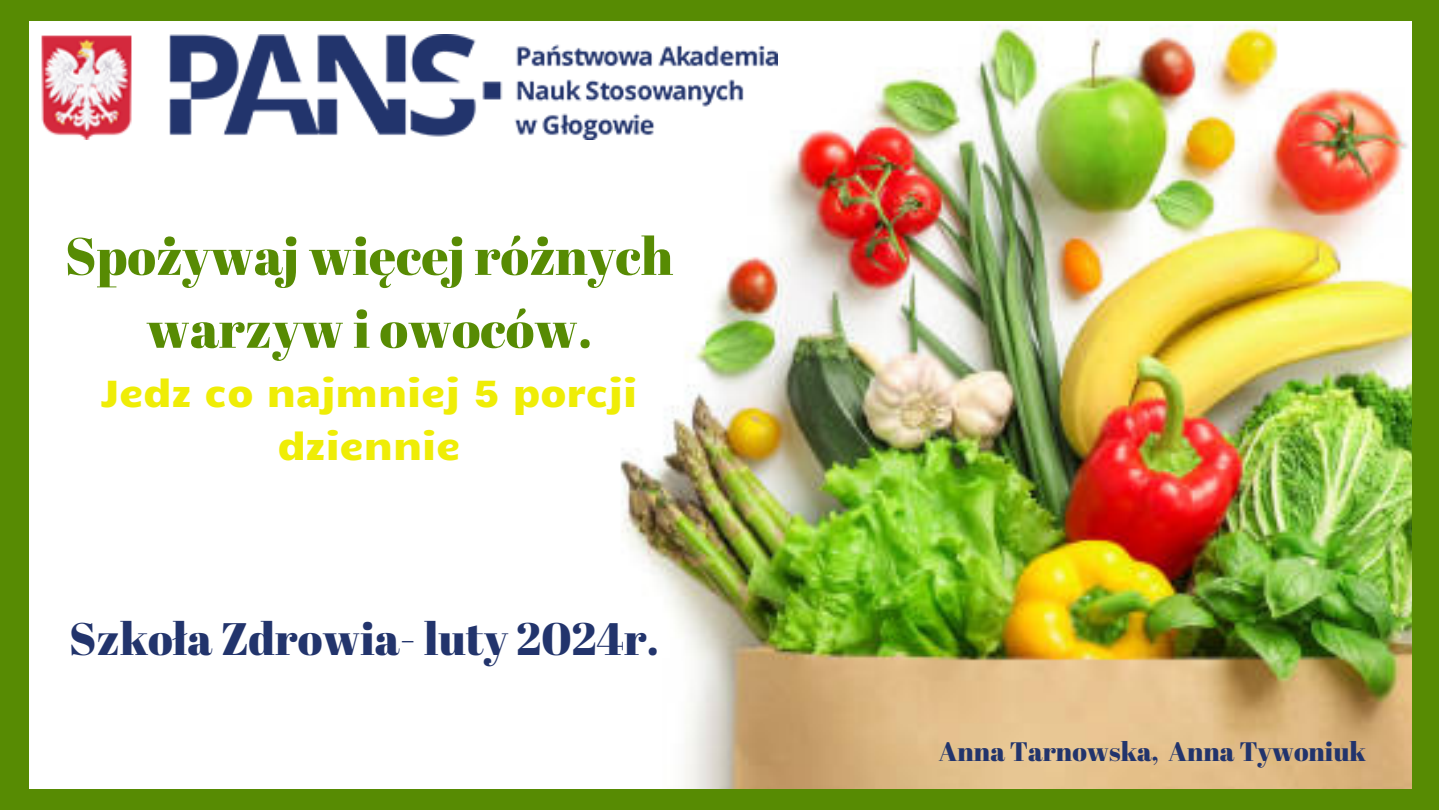
<style>
.page{position:relative;width:1440px;height:810px;background:#fff}
.page>*{position:absolute;margin:0;border:0;box-sizing:border-box;transform-origin:0 0}
.t1{font:52.5px/72.9px "Abril Fatface";color:#578b03;text-align:center}
.t2{font:45.5px "Abril Fatface";color:#22346c}
.t3{font:38px/52.6px "Candal";color:#efed06;text-align:center}
.t4{font:26.7px "Abril Fatface";color:#22346c}
</style>
<div class="page">
<div style="left:0;top:0;width:1438px;height:810px;background:#578b03"></div>
<img style="left:29px;top:21px;width:1383px;height:768px">
<img style="left:41px;top:34px;width:736px;height:105px">
<h1 class="t1" style="left:65px;top:218px;width:610px">Spożywaj więcej różnych warzyw i owoców.</h1>
<h1 class="t3" style="left:101px;top:364px;width:538px">Jedz co najmniej 5 porcji dziennie</h1>
<h2 class="t2" style="left:69px;top:606px;width:591px">Szkoła Zdrowia- luty 2024r.</h2>
<p class="t4" style="left:939px;top:733px;width:429px">Anna Tarnowska, Anna Tywoniuk</p>
</div>
